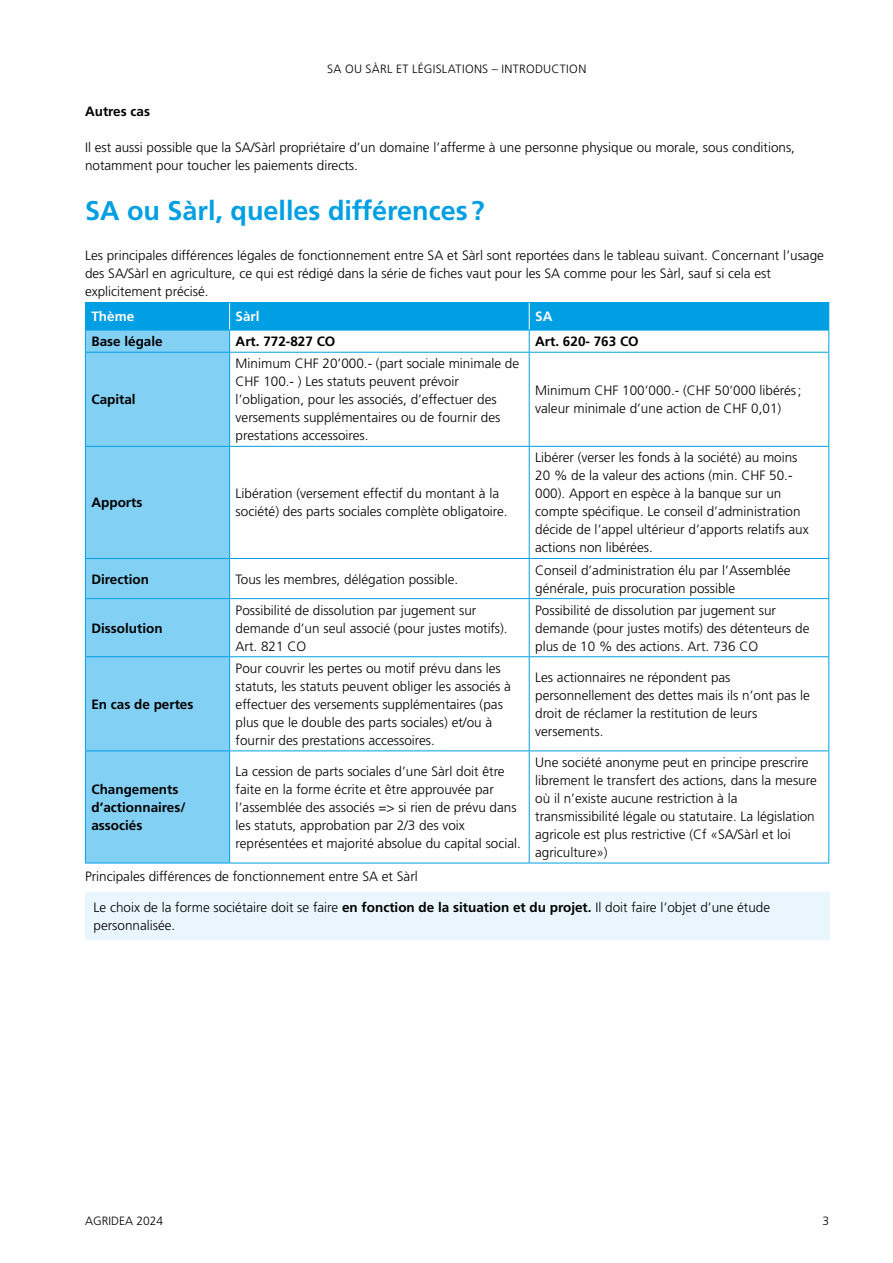
<style>
.page{position:relative;width:893px;height:1263px;background:#fff}
.page>*{position:absolute;margin:0;border:0;box-sizing:border-box;transform-origin:0 0}
.t1{font:700 27px "Frutiger LT Pro";color:#009fe3}
.t2{font:300 13.5px/18px "Frutiger LT Pro";color:#000}
.t3{font:700 13.5px/18px "Frutiger LT Pro";color:#000}
.t4{font:700 13.5px "Frutiger LT Pro";color:#fff}
.t5{font:300 12px "Frutiger LT Pro";letter-spacing:.02em;color:#000}
.t6{font:300 12px "Frutiger LT Pro";color:#000}
.s1{font-weight:700}
</style>
<div class="page">
<div style="left:85px;top:892px;width:744px;height:48px;background:#eaf6fe"></div>
<div style="left:86px;top:353px;width:143px;height:510px;background:#83d0f5"></div>
<hr style="left:85px;top:353px;width:1px;height:93px;background:#009fe3">
<hr style="left:229px;top:353px;width:1px;height:93px;background:#009fe3">
<hr style="left:529px;top:353px;width:1px;height:93px;background:#009fe3">
<hr style="left:828px;top:353px;width:1px;height:93px;background:#009fe3">
<hr style="left:85px;top:446px;width:145px;height:1px;background:#009fe3">
<hr style="left:85px;top:447px;width:1px;height:111px;background:#009fe3">
<hr style="left:230px;top:446px;width:299px;height:1px;background:#009fe3">
<hr style="left:229px;top:447px;width:1px;height:111px;background:#009fe3">
<hr style="left:529px;top:446px;width:300px;height:1px;background:#009fe3">
<hr style="left:529px;top:447px;width:1px;height:111px;background:#009fe3">
<hr style="left:828px;top:447px;width:1px;height:111px;background:#009fe3">
<hr style="left:85px;top:558px;width:145px;height:1px;background:#009fe3">
<hr style="left:85px;top:559px;width:1px;height:39px;background:#009fe3">
<hr style="left:230px;top:558px;width:299px;height:1px;background:#009fe3">
<hr style="left:229px;top:559px;width:1px;height:39px;background:#009fe3">
<hr style="left:529px;top:558px;width:300px;height:1px;background:#009fe3">
<hr style="left:529px;top:559px;width:1px;height:39px;background:#009fe3">
<hr style="left:828px;top:559px;width:1px;height:39px;background:#009fe3">
<hr style="left:85px;top:598px;width:145px;height:1px;background:#009fe3">
<hr style="left:85px;top:599px;width:1px;height:57px;background:#009fe3">
<hr style="left:230px;top:598px;width:299px;height:1px;background:#009fe3">
<hr style="left:229px;top:599px;width:1px;height:57px;background:#009fe3">
<hr style="left:529px;top:598px;width:300px;height:1px;background:#009fe3">
<hr style="left:529px;top:599px;width:1px;height:57px;background:#009fe3">
<hr style="left:828px;top:599px;width:1px;height:57px;background:#009fe3">
<hr style="left:85px;top:656px;width:145px;height:1px;background:#009fe3">
<hr style="left:85px;top:657px;width:1px;height:93px;background:#009fe3">
<hr style="left:230px;top:656px;width:299px;height:1px;background:#009fe3">
<hr style="left:229px;top:657px;width:1px;height:93px;background:#009fe3">
<hr style="left:529px;top:656px;width:300px;height:1px;background:#009fe3">
<hr style="left:529px;top:657px;width:1px;height:93px;background:#009fe3">
<hr style="left:828px;top:657px;width:1px;height:93px;background:#009fe3">
<hr style="left:85px;top:750px;width:145px;height:1px;background:#009fe3">
<hr style="left:85px;top:751px;width:1px;height:112px;background:#009fe3">
<hr style="left:230px;top:750px;width:299px;height:1px;background:#009fe3">
<hr style="left:229px;top:751px;width:1px;height:112px;background:#009fe3">
<hr style="left:529px;top:750px;width:300px;height:1px;background:#009fe3">
<hr style="left:529px;top:751px;width:1px;height:112px;background:#009fe3">
<hr style="left:828px;top:751px;width:1px;height:112px;background:#009fe3">
<hr style="left:85px;top:863px;width:145px;height:1px;background:#009fe3">
<hr style="left:230px;top:863px;width:299px;height:1px;background:#009fe3">
<hr style="left:529px;top:863px;width:300px;height:1px;background:#009fe3">
<hr style="left:85px;top:352px;width:145px;height:1px;background:#009fe3">
<hr style="left:230px;top:352px;width:299px;height:1px;background:#009fe3">
<hr style="left:529px;top:352px;width:300px;height:1px;background:#009fe3">
<svg style="left:85px;top:302px;width:744px;height:50px"></svg>
<hr style="left:85px;top:330px;width:145px;height:1px;background:#009fe3">
<hr style="left:230px;top:330px;width:299px;height:1px;background:#009fe3">
<hr style="left:529px;top:330px;width:300px;height:1px;background:#009fe3">
<p class="t5" style="left:327px;top:62px;width:104px">SA ou Sàrl et législati</p>
<p class="t5" style="left:465px;top:62px;width:123px">ons – Introduction</p>
<p class="t3" style="left:85px;top:103px;width:67px">Autres cas</p>
<p class="t2" style="left:85px;top:138px;width:711px">Il est aussi possible que la SA/Sàrl propriétaire d’un domaine l’afferme à une personne physique ou morale, sous conditions, notamment pour toucher les paiements directs.</p>
<h1 class="t1" style="left:85px;top:194px;width:401px">SA ou Sàrl, quelles différences ?</h1>
<p class="t2" style="left:85px;top:246px;width:740px">Les principales différences légales de fonctionnement entre SA et Sàrl sont reportées dans le tableau suivant. Concernant l’usage des SA/Sàrl en agriculture, ce qui est rédigé dans la série de fiches vaut pour les SA comme pour les Sàrl, sauf si cela est explicitement précisé.</p>
<p class="t4" style="left:91px;top:309px;width:44px">Thème</p>
<p class="t4" style="left:236px;top:309px;width:26px">Sàrl</p>
<p class="t4" style="left:535px;top:309px;width:19px">SA</p>
<p class="t3" style="left:91px;top:332px;width:73px">Base légale</p>
<p class="t3" style="left:236px;top:332px;width:101px">Art. 772-827 CO</p>
<p class="t3" style="left:535px;top:332px;width:105px">Art. 620- 763 CO</p>
<p class="t3" style="left:91px;top:391px;width:46px">Capital</p>
<p class="t2" style="left:236px;top:355px;width:285px">Minimum CHF 20’000.- (part sociale minimale de CHF 100.- ) Les statuts peuvent prévoir l’obligation, pour les associés, d’effectuer des versements supplémentaires ou de fournir des prestations accessoires.</p>
<p class="t3" style="left:91px;top:494px;width:52px">Apports</p>
<p class="t2" style="left:236px;top:485px;width:274px">Libération (versement effectif du montant à la société) des parts sociales complète obligatoire.</p>
<p class="t2" style="left:535px;top:382px;width:268px">Minimum CHF 100’000.- (CHF 50’000 libérés; valeur minimale d’une action de CHF 0,01)</p>
<p class="t2" style="left:535px;top:449px;width:275px">Libérer (verser les fonds à la société) au moins 20 % de la valeur des actions (min. CHF 50.- 000). Apport en espèce à la banque sur un compte spécifique. Le conseil d’administration décide de l’appel ultérieur d’apports relatifs aux actions non libérées.</p>
<p class="t3" style="left:91px;top:570px;width:59px">Direction</p>
<p class="t2" style="left:236px;top:570px;width:224px">Tous les membres, délégation possible.</p>
<p class="t2" style="left:535px;top:561px;width:257px">Conseil d’administration élu par l’Assemblée générale, puis procuration possible</p>
<p class="t3" style="left:91px;top:619px;width:73px">Dissolution</p>
<p class="t2" style="left:236px;top:601px;width:274px">Possibilité de dissolution par jugement sur demande d’un seul associé (pour justes motifs).<br>Art. 821 CO</p>
<p class="t2" style="left:535px;top:601px;width:276px">Possibilité de dissolution par jugement sur demande (pour justes motifs) des détenteurs de plus de 10 % des actions. Art. 736 CO</p>
<p class="t3" style="left:91px;top:695px;width:104px">En cas de pertes</p>
<p class="t2" style="left:236px;top:659px;width:277px">Pour couvrir les pertes ou motif prévu dans les statuts, les statuts peuvent obliger les associés à effectuer des versements supplémentaires (pas plus que le double des parts sociales) et/ou à fournir des prestations accessoires.</p>
<p class="t2" style="left:535px;top:668px;width:276px">Les actionnaires ne répondent pas personnellement des dettes mais ils n’ont pas le droit de réclamer la restitution de leurs versements.</p>
<p class="t2" style="left:236px;top:762px;width:287px">La cession de parts sociales d’une Sàrl doit être faite en la forme écrite et être approuvée par l’assemblée des associés =&gt; si rien de prévu dans les statuts, approbation par 2/3 des voix représentées et majorité absolue du capital social.</p>
<p class="t2" style="left:535px;top:753px;width:283px">U ne société anonyme peut en principe prescrire librement le transfert des actions, dans la mesure où il n’existe aucune restriction à la transmissibilité légale ou statutaire. La législation agricole est plus restrictive (Cf «SA/Sàrl et loi agriculture»)</p>
<p class="t2" style="left:85px;top:867px;width:334px">Principales différences de fonctionnement entre SA et Sàrl</p>
<p class="t2" style="left:94px;top:898px;width:678px">Le choix de la forme sociétaire doit se faire <span class="s1">en fonction de la situation et du projet.</span> Il doit faire l’objet d’une étude personnalisée.</p>
<p class="t3" style="left:91px;top:780px;width:96px">Changements d’actionnaires/ associés</p>
<p class="t6" style="left:85px;top:1214px;width:80px">AGRIDEA 2024</p>
<p class="t5" style="left:822px;top:1214px;width:8px">3</p>
</div>
